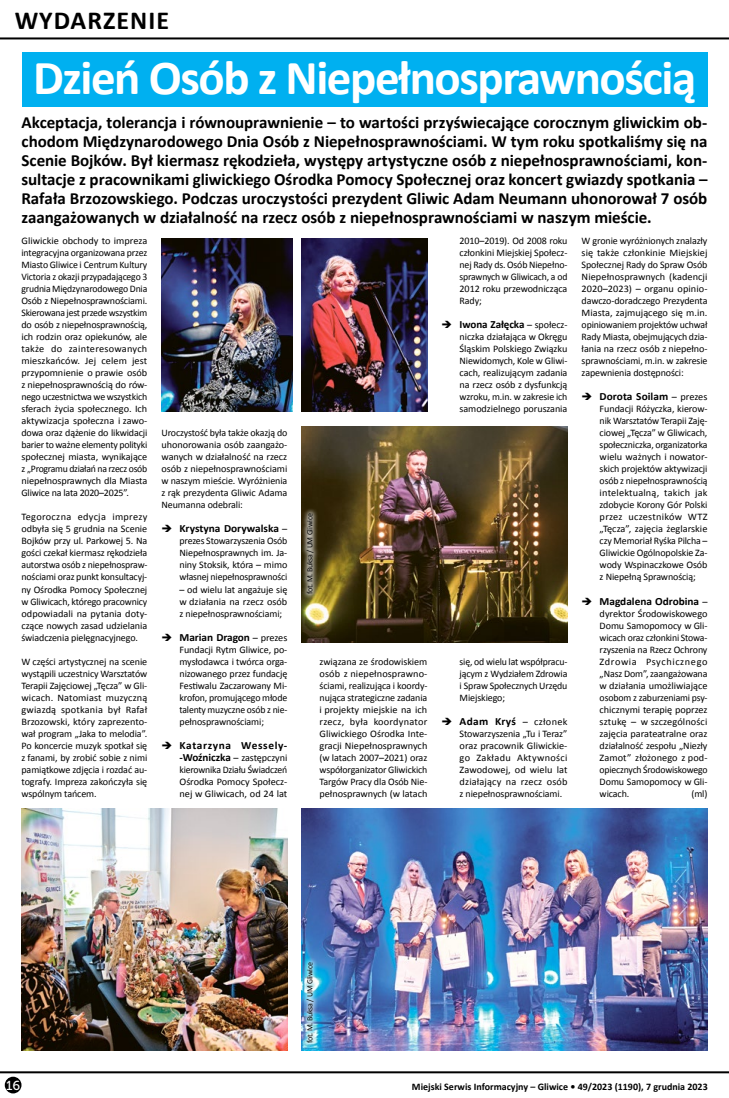
<style>
.page{position:relative;width:729px;height:1098px;background:#fff}
.page>*{position:absolute;margin:0;border:0;box-sizing:border-box;transform-origin:0 0}
.t1{font:700 49px "Calibri";letter-spacing:-.03em;color:#fff}
.t2{font:700 26px "Calibri";letter-spacing:.04em;color:#000}
.t3{font:700 17px/19px "Calibri";color:#000;text-align:justify}
.t4{font:13px "Museo Sans 500";color:#fff}
.t5{font:700 11px "Calibri";letter-spacing:-.005em;color:#000}
.t6{font:700 11px "Calibri";letter-spacing:.055em;color:#000}
.t7{font:700 11px "Calibri";letter-spacing:.025em;color:#000}
.t8{font:10px/12px "Calibri";letter-spacing:-.01em;color:#000;text-align:justify}
.t9{font:700 10px "Calibri";color:#000}
.t10{font:8px "Calibri";letter-spacing:-.03em;color:#000}
.s1{font-weight:400;font-size:10px}
.s2{font-weight:700;font-size:11px}
</style>
<div class="page">
<hr style="left:0;top:1070px;width:729px;height:2px;background:#000">
<div style="left:5px;top:1076px;width:16px;height:16px;background:#000;border-radius:50%"></div>
<hr style="left:0;top:37px;width:729px;height:2px;background:#000">
<div style="left:22px;top:52px;width:685px;height:54px;background:#00b0f0"></div>
<img style="left:301px;top:808px;width:406px;height:241px">
<img style="left:161px;top:238px;width:131px;height:173px">
<img style="left:301px;top:238px;width:126px;height:173px">
<img style="left:301px;top:426px;width:266px;height:216px">
<img style="left:21px;top:808px;width:266px;height:241px">
<div style="left:300px;top:956px;width:20px;height:92px;background:#fff;opacity:.75"></div>
<div style="left:300px;top:507px;width:20px;height:92px;background:#fff;opacity:.75"></div>
<h2 class="t2" style="left:15px;top:4px;width:156px">WYDARZENIE</h2>
<h1 class="t1" style="left:33px;top:47px;width:664px">Dzień Osób z Niepełnosprawnością</h1>
<p class="t3" style="left:21px;top:112px;width:687px">Akceptacja, tolerancja i równouprawnienie – to wartości przyświecające corocznym gliwickim ob&shy;chodom Międzynarodowego Dnia Osób z Niepełnosprawnościami. W tym roku spotkaliśmy się na Scenie Bojków. Był kiermasz rękodzieła, występy artystyczne osób z niepełnosprawnościami, kon&shy;sultacje z pracownikami gliwickiego Ośrodka Pomocy Społecznej oraz koncert gwiazdy spotkania – Rafała Brzozowskiego. Podczas uroczystości prezydent Gliwic Adam Neumann uhonorował 7 osób zaangażowanych w działalność na rzecz osób z niepełnosprawnościami w naszym mieście.</p>
<p class="t8" style="left:21px;top:235px;width:127px">Gliwickie obchody to impreza integracyjna organizowana przez Miasto Gliwice i Centrum Kultury Victoria z okazji przypadającego 3 grudnia Międzynarodowego Dnia Osób z Niepełnosprawnościami.<br>Skierowana jest przede wszystkim do osób z niepełnosprawnością, ich rodzin oraz opiekunów, ale także do zainteresowanych mieszkańców. Jej celem jest przypomnienie o prawie osób z niepełnosprawnością do rów&shy;nego uczestnictwa we wszystkich sferach życia społecznego. Ich aktywizacja społeczna i zawo&shy;dowa oraz dążenie do likwidacji barier to ważne elementy polityki społecznej miasta, wynikające z „Programu działań na rzecz osób niepełnosprawnych dla Miasta Gliwice na lata 2020–2025”.</p>
<p class="t8" style="left:21px;top:511px;width:127px">Tegoroczna edycja imprezy odbyła się 5 grudnia na Scenie Bojków przy ul. Parkowej 5. Na gości czekał kiermasz rękodzieła autorstwa osób z niepełnospraw&shy;nościami oraz punkt konsultacyj&shy;ny Ośrodka Pomocy Społecznej w Gliwicach, którego pracownicy odpowiadali na pytania doty&shy;czące nowych zasad udzielania świadczenia pielęgnacyjnego.</p>
<p class="t8" style="left:21px;top:655px;width:127px">W części artystycznej na scenie wystąpili uczestnicy Warsztatów Terapii Zajęciowej „Tęcza” w Gli&shy;wicach. Natomiast muzyczną gwiazdą spotkania był Rafał Brzozowski, który zaprezento&shy;wał program „Jaka to melodia”.<br>Po koncercie muzyk spotkał się z fanami, by zrobić sobie z nimi pamiątkowe zdjęcia i rozdać au&shy;tografy. Impreza zakończyła się wspólnym tańcem.</p>
<p class="t8" style="left:459px;top:235px;width:109px">2010–2019). Od 2008 roku członkini Miejskiej Społecz&shy;nej Rady ds. Osób Niepełno&shy;sprawnych w Gliwicach, a od 2012 roku przewodnicząca Rady;</p>
<p class="t5" style="left:441px;top:317px;width:127px">➔ Iwona Załęcka <span class="s1">– społecz-</span></p>
<p class="t8" style="left:459px;top:331px;width:109px">niczka działająca w Okręgu Śląskim Polskiego Związku Niewidomych, Kole w Gliwi&shy;cach, realizującym zadania na rzecz osób z dysfunkcją wzroku, m.in. w zakresie ich samodzielnego poruszania</p>
<p class="t8" style="left:581px;top:235px;width:127px">W gronie wyróżnionych znalazły się także członkinie Miejskiej Społecznej Rady do Spraw Osób Niepełnosprawnych (kadencji 2020–2023) – organu opinio&shy;dawczo-doradczego Prezydenta Miasta, zajmującego się m.in. opiniowaniem projektów uchwał Rady Miasta, obejmujących dzia&shy;łania na rzecz osób z niepełno&shy;sprawnościami, m.in. w zakresie zapewnienia dostępności:</p>
<p class="t5" style="left:581px;top:389px;width:127px">➔ Dorota Soilam <span class="s1">– prezes</span></p>
<p class="t8" style="left:599px;top:403px;width:109px">Fundacji Różyczka, kierow&shy;nik Warsztatów Terapii Zaję&shy;ciowej „Tęcza” w Gliwicach, społeczniczka, organizatorka wielu ważnych i nowator&shy;skich projektów aktywizacji osób z niepełnosprawnością intelektualną, takich jak zdobycie Korony Gór Polski przez uczestników WTZ „Tęcza”, zajęcia żeglarskie czy Memoriał Ryśka Pilcha – Gliwickie Ogólnopolskie Za&shy;wody Wspinaczkowe Osób z Niepełną Sprawnością;</p>
<p class="t5" style="left:581px;top:593px;width:127px">➔ Magdalena Odrobina <span class="s1">–</span></p>
<p class="t8" style="left:599px;top:607px;width:109px">dyrektor Środowiskowego Domu Samopomocy w Gli&shy;wicach oraz członkini Stowa&shy;rzyszenia na Rzecz Ochrony Zdrowia Psychicznego „Nasz Dom”, zaangażowana w działania umożliwiające osobom z zaburzeniami psy&shy;chicznymi terapię poprzez sztukę – w szczególności zajęcia parateatralne oraz działalność zespołu „Niezły Zamot” złożonego z pod&shy;opiecznych Środowiskowego Domu Samopomocy w Gli&shy;wicach.</p>
<p class="t8" style="left:161px;top:427px;width:127px">Uroczystość była także okazją do uhonorowania osób zaangażo&shy;wanych w działalność na rzecz osób z niepełnosprawnościami w naszym mieście. Wyróżnienia z rąk prezydenta Gliwic Adama Neumanna odebrali:</p>
<p class="t5" style="left:161px;top:521px;width:127px">➔ Krystyna Dorywalska <span class="s1">–</span></p>
<p class="t8" style="left:179px;top:535px;width:109px">prezes Stowarzyszenia Osób Niepełnosprawnych im. Ja&shy;niny Stoksik, która – mimo własnej niepełnosprawności</p>
<p class="t8" style="left:179px;top:583px;width:109px">– od wielu lat angażuje się w działania na rzecz osób z niepełnosprawnościami;</p>
<p class="t5" style="left:161px;top:629px;width:127px">➔ Marian Dragon <span class="s1">– prezes</span></p>
<p class="t8" style="left:179px;top:643px;width:109px">Fundacji Rytm Gliwice, po&shy;mysłodawca i twórca orga&shy;nizowanego przez fundację Festiwalu Zaczarowany Mi&shy;krofon, promującego młode talenty muzyczne osób z nie&shy;pełnosprawnościami;</p>
<p class="t6" style="left:161px;top:737px;width:127px">➔ Katarzyna Wessely-</p>
<p class="t8" style="left:179px;top:751px;width:109px"><span class="s2">-Woźniczka</span> – zastępczyni kierownika Działu Świadczeń Ośrodka Pomocy Społecz&shy;nej w Gliwicach, od 24 lat</p>
<p class="t10" style="left:304px;top:594px;width:82px;rotate:-90deg">fot. M. Buksa / UM Gliwice</p>
<p class="t8" style="left:319px;top:655px;width:109px">związana ze środowiskiem osób z niepełnosprawno&shy;ściami, realizująca i koordy&shy;nująca strategiczne zadania i projekty miejskie na ich rzecz, była koordynator Gliwickiego Ośrodka Inte&shy;gracji Niepełnosprawnych (w latach 2007–2021) oraz współorganizator Gliwickich Targów Pracy dla Osób Nie&shy;pełnosprawnych (w latach</p>
<p class="t8" style="left:459px;top:655px;width:109px">się, od wielu lat współpracu&shy;jącym z Wydziałem Zdrowia i Spraw Społecznych Urzędu Miejskiego;</p>
<p class="t7" style="left:441px;top:713px;width:127px">➔ Adam Kryś <span class="s1">– członek</span></p>
<p class="t8" style="left:459px;top:727px;width:109px">Stowarzyszenia „Tu i Teraz” oraz pracownik Gliwickie&shy;go Zakładu Aktywności Zawodowej, od wielu lat działający na rzecz osób z niepełnosprawnościami.</p>
<p class="t8" style="left:691px;top:787px;width:18px">(ml)</p>
<p class="t10" style="left:304px;top:1042px;width:82px;rotate:-90deg">fot. M. Buksa / UM Gliwice</p>
<h3 class="t4" style="left:6px;top:1077px;width:16px">16</h3>
<p class="t9" style="left:412px;top:1079px;width:297px">Miejski Serwis Informacyjny – Gliwice • 49/2023 (1190), 7 grudnia 2023</p>
</div>
